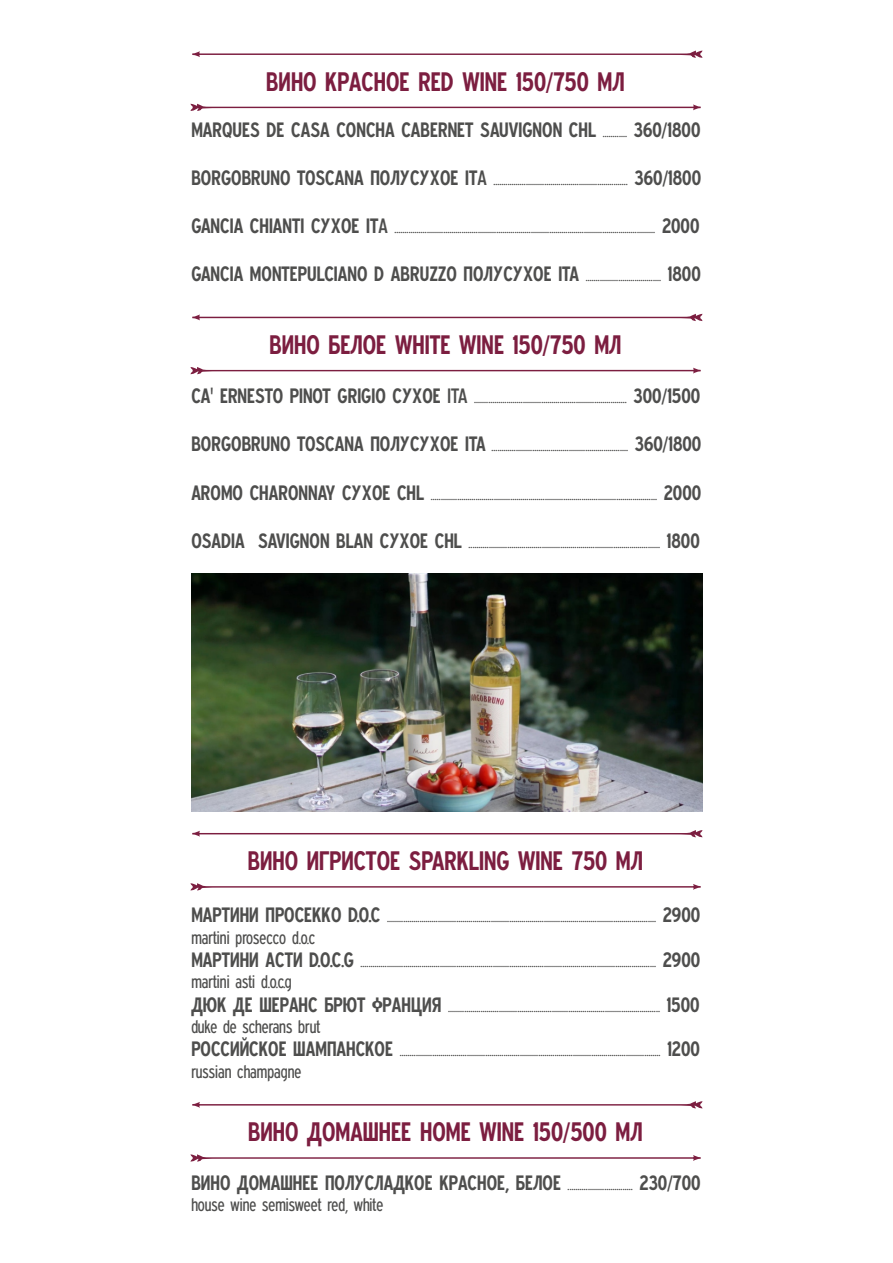
<style>
.page{position:relative;width:893px;height:1263px;background:#fff}
.page>*{position:absolute;margin:0;border:0;box-sizing:border-box;transform-origin:0 0}
.t1{font:700 27px "Expressway Cd";color:#7c1e40}
.t2{font:700 21px "Expressway Cd";color:#4e4e4d}
.t3{font:18px "Expressway Cd Bk";color:#4e4e4d}
.t4{font:13.5px "Expressway Cd";color:#4e4e4d}
.s1{font-weight:400;font-size:13.5px}
.s2{font-weight:700;font-size:21px}
.s3{font-size:21px}
</style>
<div class="page">
<svg style="left:192px;top:51px;width:511px;height:7px"></svg>
<svg style="left:190px;top:104px;width:511px;height:7px"></svg>
<svg style="left:192px;top:314px;width:511px;height:7px"></svg>
<svg style="left:190px;top:367px;width:511px;height:7px"></svg>
<svg style="left:192px;top:1101px;width:511px;height:7px"></svg>
<svg style="left:190px;top:1154px;width:511px;height:8px"></svg>
<svg style="left:192px;top:830px;width:511px;height:7px"></svg>
<svg style="left:190px;top:883px;width:511px;height:7px"></svg>
<img style="left:191px;top:574px;width:511px;height:238px">
<h1 class="t1" style="left:266px;top:70px;width:360px">ВИНО КРАСНОЕ RED WINE 150/750 МЛ</h1>
<h2 class="t2" style="left:191px;top:121px;width:511px">MARQUES DE CASA CONCHA CABERNET SAUVIGNON CHL <span class="s1">............</span> 360/1800</h2>
<p class="t4" style="left:191px;top:174px;width:511px"><span class="s2">BORGOBRUNO TOSCANA ПОЛУСУХОЕ IT</span><span class="s3">A</span> .................................................................. <span class="s2">360/1800</span></p>
<p class="t4" style="left:191px;top:223px;width:510px"><span class="s2">GANCIA CHIANTI СУХОЕ IT</span><span class="s3">A</span> ................................................................................................................................ <span class="s2">2000</span></p>
<h2 class="t2" style="left:191px;top:265px;width:511px">GANCIA MONTEPULCIANO D ABRUZZO ПОЛУСУХОЕ ITA <span class="s1">.....................................</span> 1800</h2>
<h1 class="t1" style="left:269px;top:333px;width:354px">ВИНО БЕЛОЕ WHITE WINE 150/750 МЛ</h1>
<p class="t4" style="left:191px;top:393px;width:510px"><span class="s2">CA' ERNESTO PINOT GRIGIO СУХОЕ</span> <span class="s3">ITA</span> ........................................................................... <span class="s2">300/1500</span></p>
<p class="t4" style="left:191px;top:441px;width:512px"><span class="s2">BORGOBRUNO TOSCANA ПОЛУСУХОЕ ITA</span> ................................................................... <span class="s2">360/1800</span></p>
<p class="t4" style="left:191px;top:489px;width:511px"><span class="s2">AROMO CHARONNAY СУХОЕ CHL</span> ............................................................................................................... <span class="s2">2000</span></p>
<p class="t4" style="left:191px;top:537px;width:510px"><span class="s2">OSADIA SAVIGNON BLAN СУХОЕ CHL</span> .............................................................................................. <span class="s2">1800</span></p>
<h1 class="t1" style="left:248px;top:849px;width:397px">ВИНО ИГРИСТОЕ SPARKLING WINE 750 МЛ</h1>
<p class="t4" style="left:191px;top:912px;width:510px"><span class="s2">МАРТИНИ ПРОСЕККО D.O.C</span> .................................................................................................................................... <span class="s2">2900</span></p>
<h3 class="t3" style="left:191px;top:930px;width:125px">martini prosecco d.o.c</h3>
<p class="t4" style="left:191px;top:957px;width:510px"><span class="s2">МАРТИНИ АСТИ D.O.C.G</span> ................................................................................................................................................. <span class="s2">2900</span></p>
<h3 class="t3" style="left:191px;top:974px;width:102px">martini asti d.o.c.g</h3>
<p class="t4" style="left:191px;top:1001px;width:510px"><span class="s2">ДЮК ДЕ ШЕРАНС БРЮТ ФРАНЦИЯ</span> ........................................................................................................ <span class="s2">1500</span></p>
<h3 class="t3" style="left:191px;top:1019px;width:130px">duke de scherans brut</h3>
<p class="t4" style="left:191px;top:1046px;width:510px"><span class="s2">РОССИЙСКОЕ ШАМПАНСКОЕ</span> ................................................................................................................................ <span class="s2">1200</span></p>
<h3 class="t3" style="left:191px;top:1064px;width:112px">russian champagne</h3>
<h1 class="t1" style="left:248px;top:1120px;width:396px">ВИНО ДОМАШНЕЕ HOME WINE 150/500 МЛ</h1>
<h2 class="t2" style="left:191px;top:1174px;width:511px">ВИНО ДОМАШНЕЕ ПОЛУСЛАДКОЕ КРАСНОЕ, БЕЛОЕ <span class="s1">................................</span> 230/700</h2>
<h3 class="t3" style="left:191px;top:1197px;width:194px">house wine semisweet red, white</h3>
</div>
